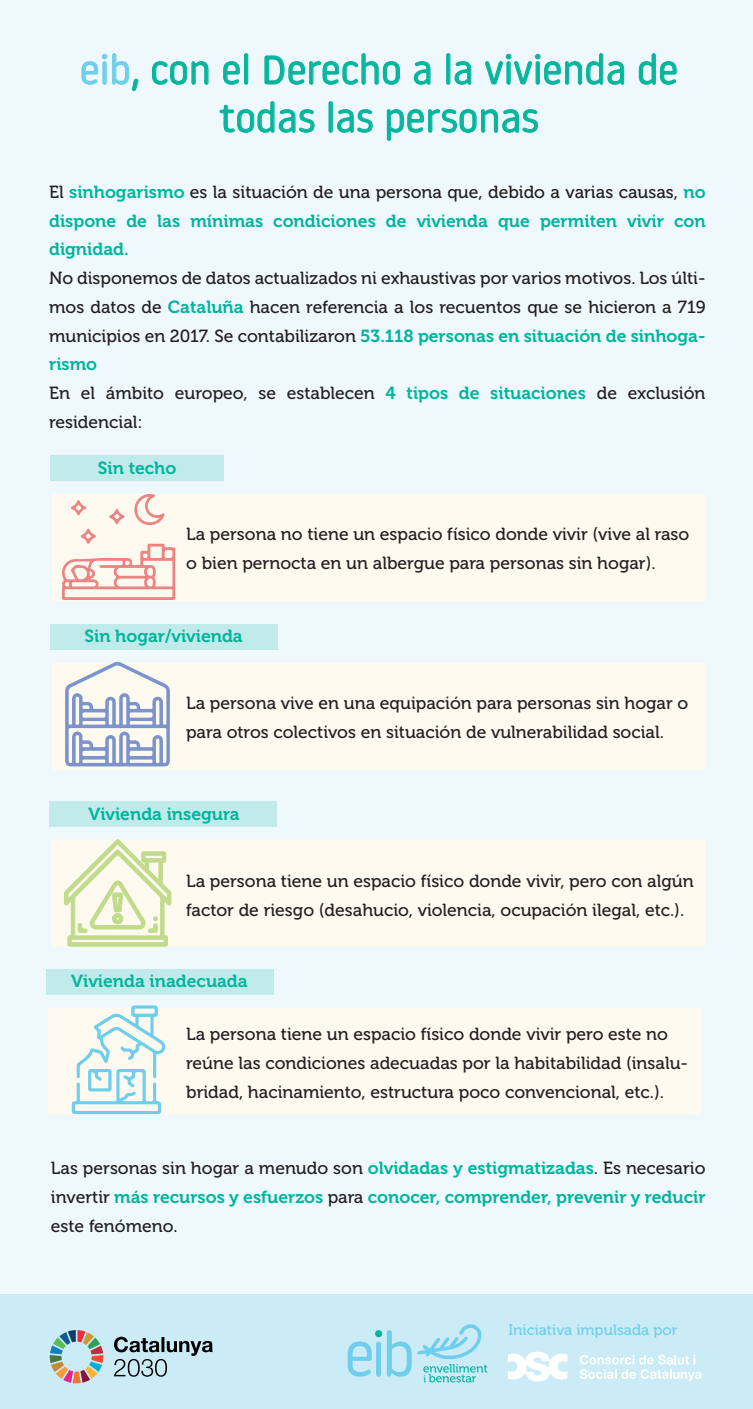
<style>
.page{position:relative;width:753px;height:1409px;background:#fff}
.page>*{position:absolute;margin:0;border:0;box-sizing:border-box;transform-origin:0 0}
.t1{font:40px/48px "Noway Round";color:#09b49c;text-align:center}
.t2{font:17.5px/28.8px "Museo 500";color:#231f20}
.t3{font:17.5px/28.8px "Museo 700";color:#00b59d}
.t4{font:15px "Museo 500";color:#6eceeb}
.s1{color:#6eceeb}
.s2{font-family:"Museo 700";color:#00b59d}
.s3{font-family:"Museo 500";color:#231f20}
</style>
<div class="page">
<div style="left:0;top:0;width:752px;height:1320px;background:#eff9fd"></div>
<div style="left:0;top:1295px;width:752px;height:114px;background:#cbebf6"></div>
<svg style="left:347px;top:1341px;width:24px;height:35px"></svg>
<div style="left:375px;top:1330px;width:7px;height:7px;background:#00b59d;border-radius:50%"></div>
<div style="left:376px;top:1341px;width:5px;height:35px;background:#6eceeb;border-radius:2px"></div>
<svg style="left:386px;top:1330px;width:25px;height:46px"></svg>
<svg style="left:417px;top:1324px;width:70px;height:58px"></svg>
<svg style="left:508px;top:1351px;width:59px;height:30px"></svg>
<svg style="left:579px;top:1355px;width:122px;height:26px"></svg>
<svg style="left:114px;top:1336px;width:98px;height:40px"></svg>
<svg style="left:50px;top:1330px;width:53px;height:53px"></svg>
<svg style="left:81px;top:53px;width:57px;height:38px"></svg>
<svg style="left:152px;top:61px;width:56px;height:24px"></svg>
<svg style="left:223px;top:61px;width:17px;height:24px"></svg>
<div style="left:244px;top:53px;width:4px;height:32px;border:1px solid #00b59d;border-radius:2px"></div>
<svg style="left:264px;top:53px;width:136px;height:32px"></svg>
<svg style="left:413px;top:61px;width:17px;height:24px"></svg>
<div style="left:446px;top:53px;width:4px;height:32px;border:1px solid #00b59d;border-radius:2px"></div>
<svg style="left:454px;top:61px;width:17px;height:24px"></svg>
<svg style="left:485px;top:53px;width:139px;height:32px"></svg>
<svg style="left:638px;top:53px;width:38px;height:32px"></svg>
<svg style="left:219px;top:101px;width:95px;height:32px"></svg>
<div style="left:328px;top:101px;width:4px;height:32px;border:1px solid #00b59d;border-radius:2px"></div>
<svg style="left:337px;top:109px;width:35px;height:24px"></svg>
<svg style="left:386px;top:109px;width:152px;height:32px"></svg>
<div style="left:53px;top:494px;width:652px;height:106px;background:#fefaef"></div>
<div style="left:50px;top:455px;width:174px;height:25px;background:#c0ebea"></div>
<div style="left:52px;top:663px;width:652px;height:106px;background:#fefaef"></div>
<div style="left:50px;top:624px;width:227px;height:25px;background:#c0ebea"></div>
<div style="left:52px;top:841px;width:652px;height:106px;background:#fefaef"></div>
<div style="left:50px;top:802px;width:226px;height:25px;background:#c0ebea"></div>
<div style="left:48px;top:1008px;width:653px;height:107px;background:#fefaef"></div>
<div style="left:46px;top:969px;width:227px;height:25px;background:#c0ebea"></div>
<svg style="left:65px;top:662px;width:105px;height:104px"></svg>
<svg style="left:64px;top:839px;width:107px;height:275px"></svg>
<svg style="left:62px;top:494px;width:113px;height:106px"></svg>
<h1 class="t1" style="left:80px;top:44px;width:599px"><span class="s1">eib</span>, con el Derecho a la vivienda de todas las personas</h1>
<p class="t2" style="left:49px;top:178px;width:657px">El <span class="s2">sinhogarismo</span> es la situación de una persona que, debido a varias causas, <span class="s2">no</span></p>
<p class="t3" style="left:49px;top:206px;width:657px">dispone de las mínimas condiciones de vivienda que permiten vivir con dignidad.</p>
<p class="t2" style="left:49px;top:264px;width:657px">No disponemos de datos actualizados ni exhaustivas por varios motivos. Los últi&shy;mos datos de <span class="s2">Cataluña</span> hacen referencia a los recuentos que se hicieron a 719</p>
<p class="t3" style="left:49px;top:321px;width:657px"><span class="s3">municipios en 2017. Se contabilizaron</span> 53.118 personas en situación de sinhoga&shy;rismo</p>
<p class="t2" style="left:49px;top:379px;width:657px">En el ámbito europeo, se establecen <span class="s2">4 tipos de situaciones</span> de exclusión residencial:</p>
<p class="t3" style="left:98px;top:453px;width:80px">Sin techo</p>
<p class="t2" style="left:186px;top:520px;width:504px">La persona no tiene un espacio físico donde vivir (vive al raso o bien pernocta en un albergue para personas sin hogar).</p>
<p class="t3" style="left:84px;top:622px;width:160px">Sin hogar/vivienda</p>
<p class="t2" style="left:186px;top:689px;width:503px">La persona vive en una equipación para personas sin hogar o para otros colectivos en situación de vulnerabilidad social.</p>
<p class="t3" style="left:88px;top:800px;width:152px">Vivienda insegura</p>
<p class="t2" style="left:186px;top:866px;width:509px">La persona tiene un espacio físico donde vivir, pero con algún factor de riesgo (desahucio, violencia, ocupación ilegal, etc.).</p>
<p class="t3" style="left:71px;top:966px;width:178px">Vivienda inadecuada</p>
<p class="t2" style="left:186px;top:1020px;width:503px">La persona tiene un espacio físico donde vivir pero este no reúne las condiciones adecuadas por la habitabilidad (insalu&shy;bridad, hacinamiento, estructura poco convencional, etc.).</p>
<p class="t2" style="left:51px;top:1154px;width:655px">Las personas sin hogar a menudo son <span class="s2">olvidadas y estigmatizadas</span>. Es necesario</p>
<p class="t3" style="left:51px;top:1183px;width:655px"><span class="s3">invertir</span> más recursos y esfuerzos <span class="s3">para</span> conocer, comprender, prevenir y reducir</p>
<p class="t2" style="left:51px;top:1211px;width:128px">este fenómeno.</p>
<p class="t4" style="left:508px;top:1321px;width:170px">Iniciativa impulsada por</p>
</div>
